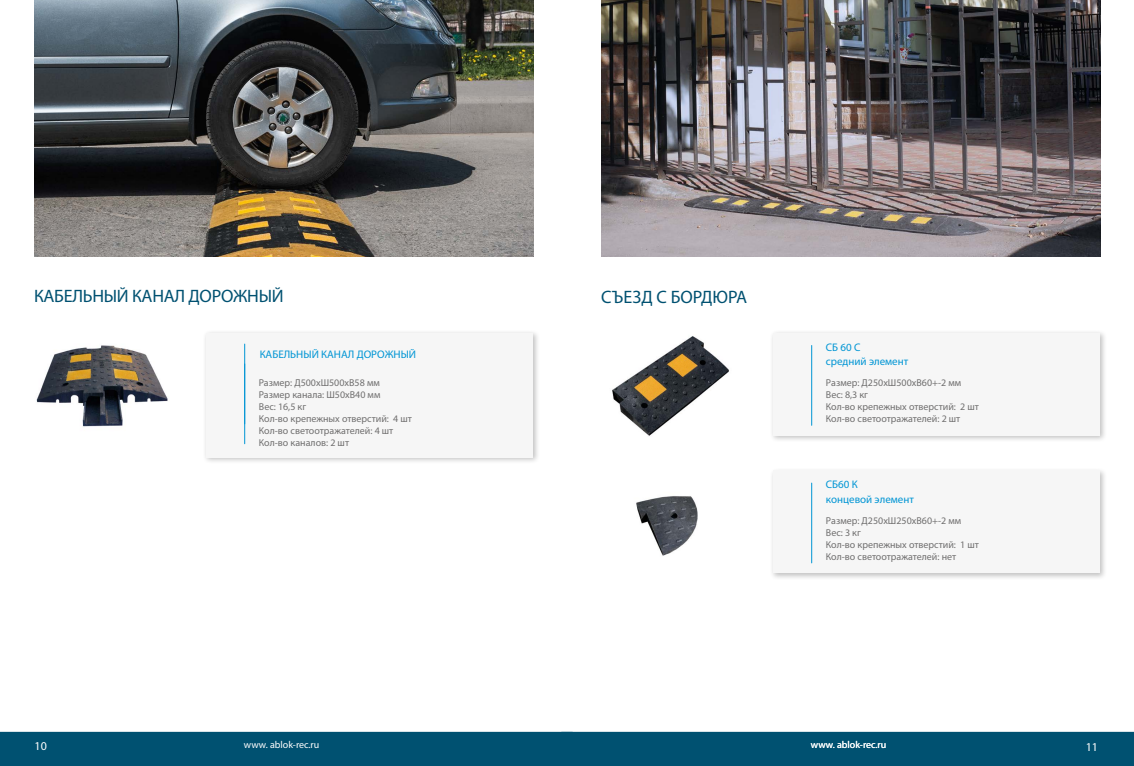
<style>
.page{position:relative;width:1134px;height:766px;background:#fff}
.page>*{position:absolute;margin:0;border:0;box-sizing:border-box;transform-origin:0 0}
.t1{font:18px "Myriad Pro";letter-spacing:-.015em;color:#005171}
.t2{font:12px "Myriad Pro";color:#fff}
.t3{font:11px/14.4px "Myriad Pro";color:#0095d4}
.t4{font:10px/12px "Myriad Pro";color:#706f6f}
.t5{font:10px "Myriad Pro";color:#fff}
</style>
<div class="page">
<div style="left:202px;top:329px;width:338px;height:135px;background:#000;opacity:.25"></div>
<div style="left:206px;top:333px;width:327px;height:124px;background:#f6f6f6"></div>
<img style="left:34px;top:0;width:499px;height:256px">
<hr style="left:244px;top:343px;width:1px;height:81px;background:#0095d4">
<img style="left:36px;top:345px;width:132px;height:82px">
<hr style="left:244px;top:363px;width:1px;height:81px;background:#0095d4">
<div style="left:769px;top:467px;width:338px;height:113px;background:#000;opacity:.25"></div>
<div style="left:773px;top:470px;width:327px;height:103px;background:#f6f6f6"></div>
<div style="left:769px;top:329px;width:338px;height:114px;background:#000;opacity:.25"></div>
<div style="left:773px;top:333px;width:327px;height:102px;background:#f6f6f6"></div>
<div style="left:0;top:731px;width:1134px;height:34px;background:#005171"></div>
<hr style="left:811px;top:482px;width:1px;height:81px;background:#0095d4">
<img style="left:601px;top:0;width:499px;height:256px">
<hr style="left:811px;top:345px;width:1px;height:80px;background:#0095d4">
<img style="left:612px;top:336px;width:117px;height:100px">
<img style="left:636px;top:496px;width:62px;height:60px">
<h1 class="t1" style="left:34px;top:285px;width:251px">КАБЕЛЬНЫЙ КАНАЛ ДОРОЖНЫЙ</h1>
<h1 class="t1" style="left:601px;top:285px;width:148px">СЪЕЗД С БОРДЮРА</h1>
<p class="t3" style="left:260px;top:347px;width:158px">КАБЕЛЬНЫЙ КАНАЛ ДОРОЖНЫЙ</p>
<p class="t4" style="left:259px;top:376px;width:155px">Размер: Д500хШ500хВ58 мм<br>Размер канала: Ш50хВ40 мм<br>Вес: 16,5 кг<br>Кол-во крепежных отверстий: 4 шт<br>Кол-во светоотражателей: 4 шт<br>Кол-во каналов: 2 шт</p>
<p class="t3" style="left:826px;top:339px;width:84px">СБ 60 С<br>средний элемент</p>
<p class="t4" style="left:826px;top:376px;width:155px">Размер: Д250хШ500хВ60+-2 мм<br>Вес: 8,3 кг<br>Кол-во крепежных отверстий: 2 шт<br>Кол-во светоотражателей: 2 шт</p>
<p class="t3" style="left:826px;top:477px;width:89px">СБ60 К<br>концевой элемент</p>
<p class="t4" style="left:826px;top:514px;width:155px">Размер: Д250хШ250хВ60+-2 мм<br>Вес: 3 кг<br>Кол-во крепежных отверстий: 1 шт<br>Кол-во светоотражателей: нет</p>
<p class="t2" style="left:35px;top:738px;width:14px">10</p>
<p class="t5" style="left:244px;top:738px;width:77px">www. ablok-rec.ru</p>
<p class="t5" style="left:811px;top:738px;width:77px">www. ablok-rec.ru</p>
<p class="t2" style="left:1086px;top:739px;width:14px">11</p>
</div>
